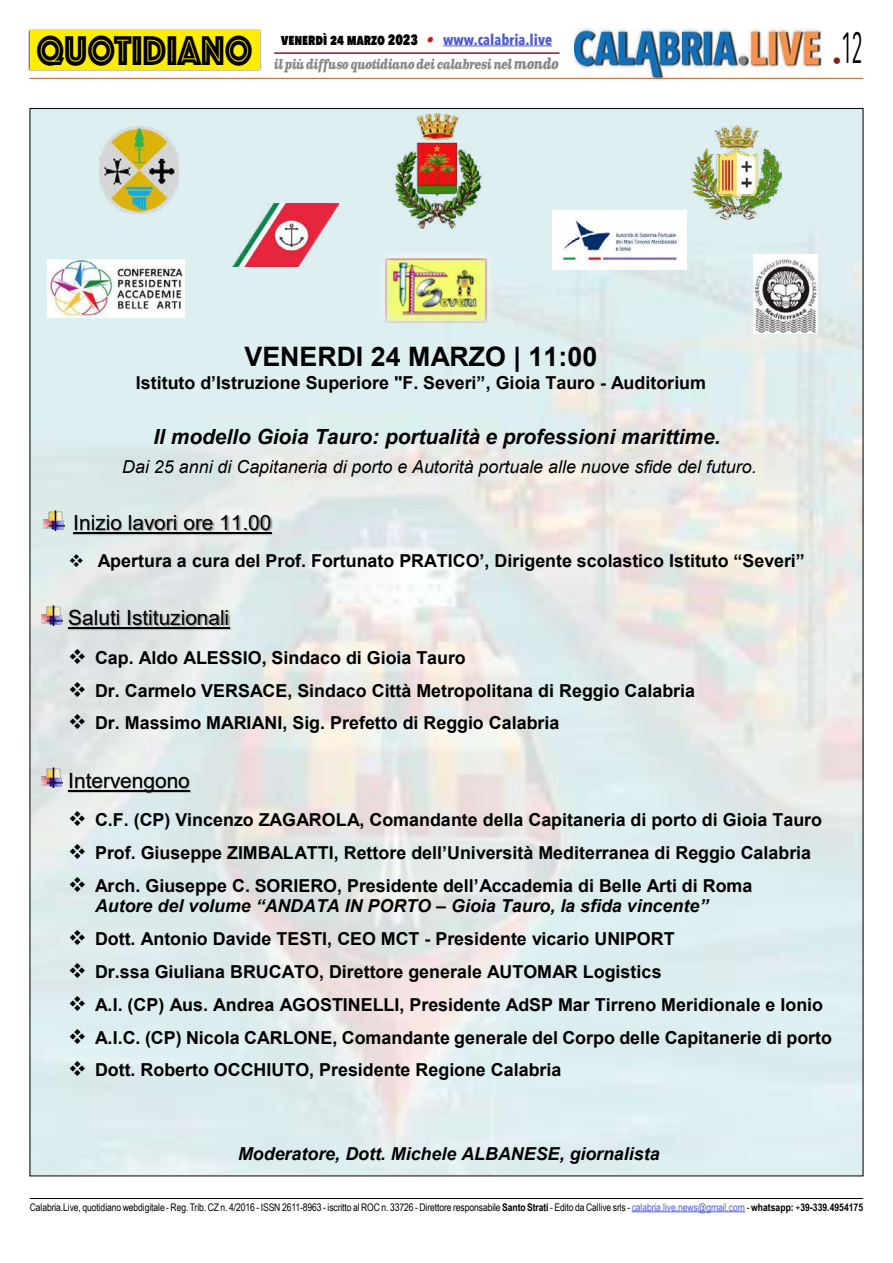
<style>
.page{position:relative;width:893px;height:1263px;background:#fff}
.page>*{position:absolute;margin:0;border:0;box-sizing:border-box;transform-origin:0 0}
.t1{font:43.5px "Avenir Next Condensed";color:#000;scale:.55 1}
.t2{font:43.2px "Phosphate Inline";color:#000;scale:.87 1}
.t3{font:700 26.85px "Arial";color:#000}
.t4{font:italic 700 20.85px "Arial";color:#000}
.t5{font:20.85px "Arial";color:#000}
.t6{font:700 17.85px/20.5px "Arial";color:#000}
.t7{font:italic 17.85px "Arial";color:#000}
.t8{font:italic 700 17.85px "Arial";color:#000}
.t9{font:800 15px "Avenir Next Condensed";color:#000;scale:.9 1}
.t10{font:italic 700 13.5px "Clarendon Text Pro";letter-spacing:-.05em;color:#878787;scale:.79 1}
.t11{font:10.5px "Arial Narrow";letter-spacing:-.01em;color:#000}
.s1{font-family:"Clarendon Text Pro";font-weight:700;font-style:italic;color:#ca181a}
.s2{font-weight:700;color:#4f5cd6}
.s3{font-size:15px}
.s4{font-style:italic}
.s5{font-weight:700}
.s6{color:#4f5cd6}
</style>
<div class="page">
<img style="left:574px;top:28px;width:252px;height:53px">
<hr style="left:30px;top:78px;width:833px;height:1px;background:#c85a19">
<div style="left:28px;top:29px;width:233px;height:43px;background:#000;opacity:.75"></div>
<div style="left:30px;top:31px;width:229px;height:39px;background:#ffed00"></div>
<hr style="left:443px;top:46px;width:109px;height:1px;background:#4f5cd6">
<hr style="left:274px;top:52px;width:285px;height:2px;background:#8b1c1f">
<img style="left:32px;top:111px;width:829px;height:1063px">
<img style="left:44px;top:509px;width:16px;height:21px">
<img style="left:60px;top:504px;width:225px;height:45px">
<img style="left:72px;top:531px;width:201px;height:5px">
<hr style="left:73px;top:532px;width:198px;height:2px;background:#000">
<img style="left:41px;top:604px;width:14px;height:21px">
<img style="left:55px;top:599px;width:205px;height:45px">
<img style="left:67px;top:626px;width:164px;height:5px">
<hr style="left:68px;top:627px;width:161px;height:2px;background:#000">
<img style="left:41px;top:767px;width:14px;height:21px">
<img style="left:55px;top:762px;width:166px;height:44px">
<img style="left:67px;top:788px;width:125px;height:5px">
<hr style="left:68px;top:790px;width:122px;height:1px;background:#000">
<img style="left:329px;top:1138px;width:28px;height:36px">
<img style="left:648px;top:1138px;width:33px;height:36px">
<img style="left:375px;top:244px;width:123px;height:87px">
<img style="left:690px;top:125px;width:92px;height:94px">
<img style="left:99px;top:126px;width:80px;height:87px">
<img style="left:553px;top:211px;width:134px;height:59px">
<img style="left:47px;top:259px;width:137px;height:58px">
<img style="left:232px;top:204px;width:106px;height:63px">
<img style="left:381px;top:114px;width:115px;height:115px">
<img style="left:754px;top:255px;width:63px;height:78px">
<hr style="left:30px;top:1198px;width:833px;height:1px;background:#000">
<hr style="left:632px;top:1211px;width:113px;height:1px;background:#4f5cd6">
<h2 class="t2" style="left:36px;top:20px;width:250px">QUOTIDIANO</h2>
<h1 class="t1" style="left:832px;top:11px;width:58px"><sub>•</sub>12</h1>
<p class="t9" style="left:281px;top:30px;width:302px">VENERDÌ 24 MARZO 2023 <span class="s1">•</span> <span class="s2">www.calabria.live</span></p>
<p class="t10" style="left:274px;top:56px;width:362px">il più diffuso quotidiano dei calabresi nel <span class="s3">mondo</span></p>
<h3 class="t3" style="left:244px;top:339px;width:354px">VENERDI 24 MARZO | 11:00</h3>
<p class="t6" style="left:136px;top:373px;width:572px">Istituto d’Istruzione Superiore "F. Severi”, Gioia Tauro - Auditorium</p>
<p class="t4" style="left:153px;top:423px;width:569px">Il modello Gioia Tauro: portualità e professioni marittime.</p>
<p class="t7" style="left:122px;top:455px;width:636px">Dai 25 anni di Capitaneria di porto e Autorità portuale alle nuove sfide del futuro.</p>
<p class="t5" style="left:73px;top:508px;width:200px">Inizio lavori ore 11.00</p>
<p class="t6" style="left:69px;top:551px;width:738px">❖ Apertura a cura del Prof. Fortunato PRATICO’, Dirigente scolastico Istituto “Severi”</p>
<p class="t5" style="left:68px;top:603px;width:162px">Saluti Istituzionali</p>
<p class="t6" style="left:68px;top:648px;width:399px">❖ Cap. Aldo ALESSIO, Sindaco di Gioia Tauro</p>
<p class="t6" style="left:68px;top:681px;width:628px">❖ Dr. Carmelo VERSACE, Sindaco Città Metropolitana di Reggio Calabria</p>
<p class="t6" style="left:68px;top:713px;width:492px">❖ Dr. Massimo MARIANI, Sig. Prefetto di Reggio Calabria</p>
<p class="t5" style="left:68px;top:766px;width:123px">Intervengono</p>
<p class="t6" style="left:68px;top:810px;width:755px">❖ C.F. (CP) Vincenzo ZAGAROLA, Comandante della Capitaneria di porto di Gioia Tauro</p>
<p class="t6" style="left:68px;top:843px;width:744px">❖ Prof. Giuseppe ZIMBALATTI, Rettore dell’Università Mediterranea di Reggio Calabria</p>
<p class="t6" style="left:95px;top:876px;width:659px;text-indent:-27px">❖ Arch. Giuseppe C. SORIERO, Presidente dell’Accademia di Belle Arti di Roma<br><span class="s4">Autore del volume “ANDATA IN PORTO – Gioia Tauro, la sfida vincente”</span></p>
<p class="t6" style="left:68px;top:929px;width:608px">❖ Dott. Antonio Davide TESTI, CEO MCT - Presidente vicario UNIPORT</p>
<p class="t6" style="left:68px;top:962px;width:595px">❖ Dr.ssa Giuliana BRUCATO, Direttore generale AUTOMAR Logistics</p>
<p class="t6" style="left:68px;top:995px;width:756px">❖ A.I. (CP) Aus. Andrea AGOSTINELLI, Presidente AdSP Mar Tirreno Meridionale e Ionio</p>
<p class="t6" style="left:68px;top:1028px;width:765px">❖ A.I.C. (CP) Nicola CARLONE, Comandante generale del Corpo delle Capitanerie di porto</p>
<p class="t6" style="left:68px;top:1060px;width:494px">❖ Dott. Roberto OCCHIUTO, Presidente Regione Calabria</p>
<p class="t8" style="left:238px;top:1142px;width:423px">Moderatore, Dott. Michele ALBANESE, giornalista</p>
<p class="t11" style="left:30px;top:1199px;width:835px">Calabria.Live, quotidiano webdigitale - Reg. Trib. CZ n. 4/2016 - ISSN 2611-8963 - iscritto al ROC n. 33726 - Direttore responsabile <span class="s5">Santo Strati</span> - Edito da Callive srls - <span class="s6">calabria.live.news@gmail.com</span> - <span class="s5">whatsapp:</span> +<span class="s5">39-339.4954175</span></p>
</div>
